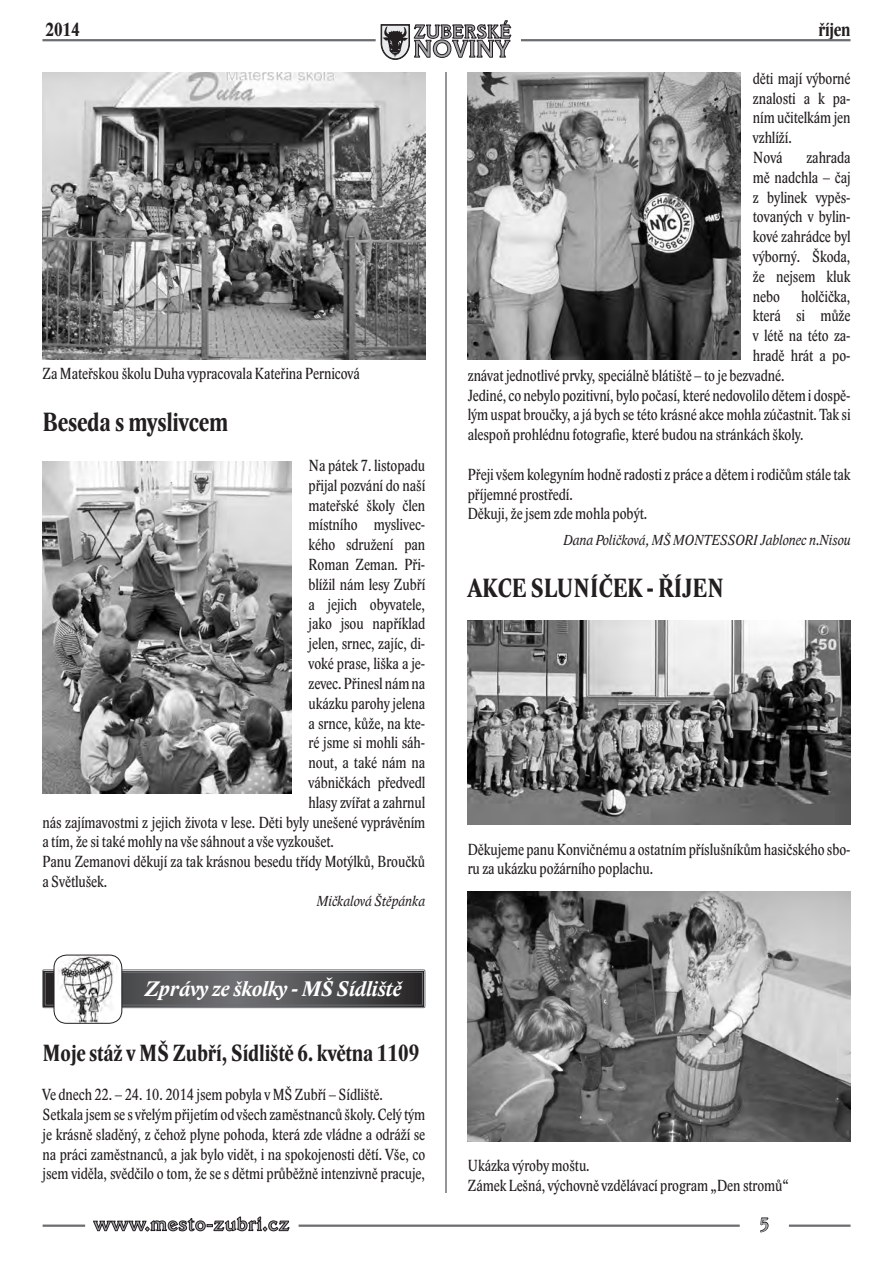
<style>
.page{position:relative;width:893px;height:1263px;background:#fff}
.page>*{position:absolute;margin:0;border:0;box-sizing:border-box;transform-origin:0 0}
.t1{font:700 27px "Lido STF Cond";color:#231f20}
.t2{font:700 24px "Lido STF Cond";color:#231f20}
.t3{font:700 23.55px "Veracruz CE";letter-spacing:.05em;color:#a8a9ad}
.t4{font:italic 700 21.75px "Lido STFCE";color:#fff}
.t5{font:700 19.5px "Lido STF Cond";color:#231f20}
.t6{font:18.75px "Veracruz CE";color:#a8a9ad}
.t7{font:700 18.3px "Veracruz CE";letter-spacing:.05em;color:#a8a9ad}
.t8{font:16.5px/19.8px "Lido STF Cond";color:#231f20}
.t9{font:italic 15px "Lido STFCE";color:#231f20;scale:.9 1}
</style>
<div class="page">
<img style="left:42px;top:72px;width:383px;height:287px">
<img style="left:42px;top:461px;width:249px;height:332px">
<img style="left:468px;top:72px;width:272px;height:287px">
<img style="left:468px;top:621px;width:382px;height:203px">
<img style="left:468px;top:891px;width:382px;height:251px">
<svg style="left:381px;top:20px;width:130px;height:39px"></svg>
<hr style="left:42px;top:39px;width:334px;height:2px;background:#6c6d70">
<hr style="left:521px;top:39px;width:329px;height:2px;background:#6c6d70">
<svg style="left:760px;top:1217px;width:9px;height:16px"></svg>
<svg style="left:93px;top:1216px;width:197px;height:16px"></svg>
<hr style="left:299px;top:1224px;width:441px;height:3px;background:#6c6d70">
<hr style="left:789px;top:1224px;width:61px;height:3px;background:#6c6d70">
<hr style="left:43px;top:1224px;width:42px;height:3px;background:#6c6d70">
<hr style="left:446px;top:72px;width:1px;height:1121px;background:#939598">
<svg style="left:44px;top:972px;width:379px;height:34px;background:#525255"></svg>
<div style="left:42px;top:970px;width:383px;height:38px;border:1px solid #6c6d70"></div>
<div style="left:45px;top:972px;width:378px;height:33px;border:1px solid #6c6d70"></div>
<img style="left:54px;top:955px;width:68px;height:68px">
<div style="left:54px;top:955px;width:68px;height:69px;border:1px solid #231f20;border-radius:13px"></div>
<p class="t7" style="left:414px;top:21px;width:98px">ZUBERSKÉ</p>
<h3 class="t3" style="left:414px;top:34px;width:97px">NOVINY</h3>
<p class="t5" style="left:45px;top:19px;width:36px">2014</p>
<p class="t5" style="left:818px;top:19px;width:34px">říjen</p>
<p class="t8" style="left:42px;top:364px;width:319px">Za Mateřskou školu Duha vypracovala Kateřina Pernicová</p>
<h1 class="t1" style="left:42px;top:408px;width:187px">Beseda s myslivcem</h1>
<p class="t8" style="left:308px;top:456px;width:118px">Na pátek 7. listopadu</p>
<p class="t8" style="left:308px;top:476px;width:118px">přijal pozvání do naší</p>
<p class="t8" style="left:308px;top:495px;width:118px">mateřské školy člen</p>
<p class="t8" style="left:308px;top:515px;width:118px">místního myslivec-</p>
<p class="t8" style="left:308px;top:535px;width:118px">kého sdružení pan</p>
<p class="t8" style="left:308px;top:555px;width:118px">Roman Zeman. Při-</p>
<p class="t8" style="left:308px;top:575px;width:118px">blížil nám lesy Zubří</p>
<p class="t8" style="left:308px;top:594px;width:118px">a jejich obyvatele,</p>
<p class="t8" style="left:308px;top:614px;width:118px">jako jsou například</p>
<p class="t8" style="left:308px;top:634px;width:118px">jelen, srnec, zajíc, di-</p>
<p class="t8" style="left:308px;top:654px;width:118px">voké prase, liška a je-</p>
<p class="t8" style="left:308px;top:674px;width:118px">zevec. Přinesl nám na</p>
<p class="t8" style="left:308px;top:693px;width:118px">ukázku parohy jelena</p>
<p class="t8" style="left:308px;top:713px;width:118px">a srnce, kůže, na kte-</p>
<p class="t8" style="left:308px;top:733px;width:118px">ré jsme si mohli sáh-</p>
<p class="t8" style="left:308px;top:753px;width:118px">nout, a také nám na</p>
<p class="t8" style="left:308px;top:773px;width:118px">vábničkách předvedl</p>
<p class="t8" style="left:308px;top:792px;width:118px">hlasy zvířat a zahrnul</p>
<p class="t8" style="left:42px;top:812px;width:384px">nás zajímavostmi z jejich života v lese. Děti byly unešené vyprávěním</p>
<p class="t8" style="left:42px;top:832px;width:293px">atím, že si také mohly na vše sáhnout avše vyzkoušet.</p>
<p class="t8" style="left:42px;top:852px;width:384px">Panu Zemanovi děkují za tak krásnou besedu třídy Motýlků, Broučků</p>
<p class="t8" style="left:42px;top:872px;width:66px">a Světlušek.</p>
<p class="t9" style="left:317px;top:892px;width:122px">Mičkalová Štěpánka</p>
<h3 class="t4" style="left:145px;top:975px;width:258px">Zprávy ze školky - MŠ Sídliště</h3>
<h2 class="t2" style="left:43px;top:1040px;width:378px">Moje stáž v MŠ Zubří, Sídliště 6. května 1109</h2>
<p class="t8" style="left:43px;top:1085px;width:384px">Ve dnech 22. – 24. 10. 2014 jsem pobyla v MŠ Zubří – Sídliště.<br>Setkala jsem se svřelým přijetím od všech zaměstnanců školy. Celý tým je krásně sladěný, z čehož plyne pohoda, která zde vládne a odráží se na práci zaměstnanců, a jak bylo vidět, i na spokojenosti dětí. Vše, co jsem viděla, svědčilo o tom, že se s dětmi průběžně intenzivně pracuje,</p>
<p class="t8" style="left:753px;top:69px;width:99px">děti mají výborné znalosti a k pa&shy;ním učitelkám jen vzhlíží.<br>Nová</p>
<p class="t8" style="left:753px;top:148px;width:99px;text-align:justify;text-indent:54px">zahrada mě nadchla – čaj z bylinek vypěs&shy;tovaných v bylin&shy;kové zahrádce byl výborný. Škoda, že nejsem kluk nebo</p>
<p class="t8" style="left:801px;top:286px;width:51px">holčička,</p>
<p class="t8" style="left:753px;top:306px;width:99px">která si může</p>
<p class="t8" style="left:753px;top:326px;width:99px">v létě na této za-</p>
<p class="t8" style="left:753px;top:346px;width:99px">hradě hrát a po-</p>
<p class="t8" style="left:468px;top:366px;width:318px">znávat jednotlivé prvky, speciálně blátiště – to je bezvadné.</p>
<p class="t8" style="left:468px;top:385px;width:384px">Jediné, co nebylo pozitivní, bylo počasí, které nedovolilo dětem i dospě-</p>
<p class="t8" style="left:468px;top:405px;width:384px">lým uspat broučky, ajá bych se této krásné akce mohla zúčastnit. Tak si</p>
<p class="t8" style="left:468px;top:425px;width:337px">alespoň prohlédnu fotografie, které budou nastránkách školy.</p>
<p class="t8" style="left:468px;top:465px;width:384px">Přeji všem kolegyním hodně radosti z práce a dětem i rodičům stále tak příjemné prostředí.<br>Děkuji, že jsem zde mohla pobýt.</p>
<p class="t9" style="left:563px;top:531px;width:321px">Dana Poličková, MŠ MONTESSORI Jablonec n.Nisou</p>
<h1 class="t1" style="left:468px;top:574px;width:258px">AKCE SLUNÍČEK - ŘÍJEN</h1>
<p class="t8" style="left:468px;top:839px;width:384px">Děkujeme panu Konvičnému a ostatním příslušníkům hasičského sbo&shy;ru za ukázku požárního poplachu.</p>
<p class="t8" style="left:468px;top:1156px;width:323px">Ukázka výroby moštu.<br>Zámek Lešná, výchovně vzdělávací program „Den stromů“</p>
<p class="t6" style="left:760px;top:1213px;width:11px">5</p>
</div>
